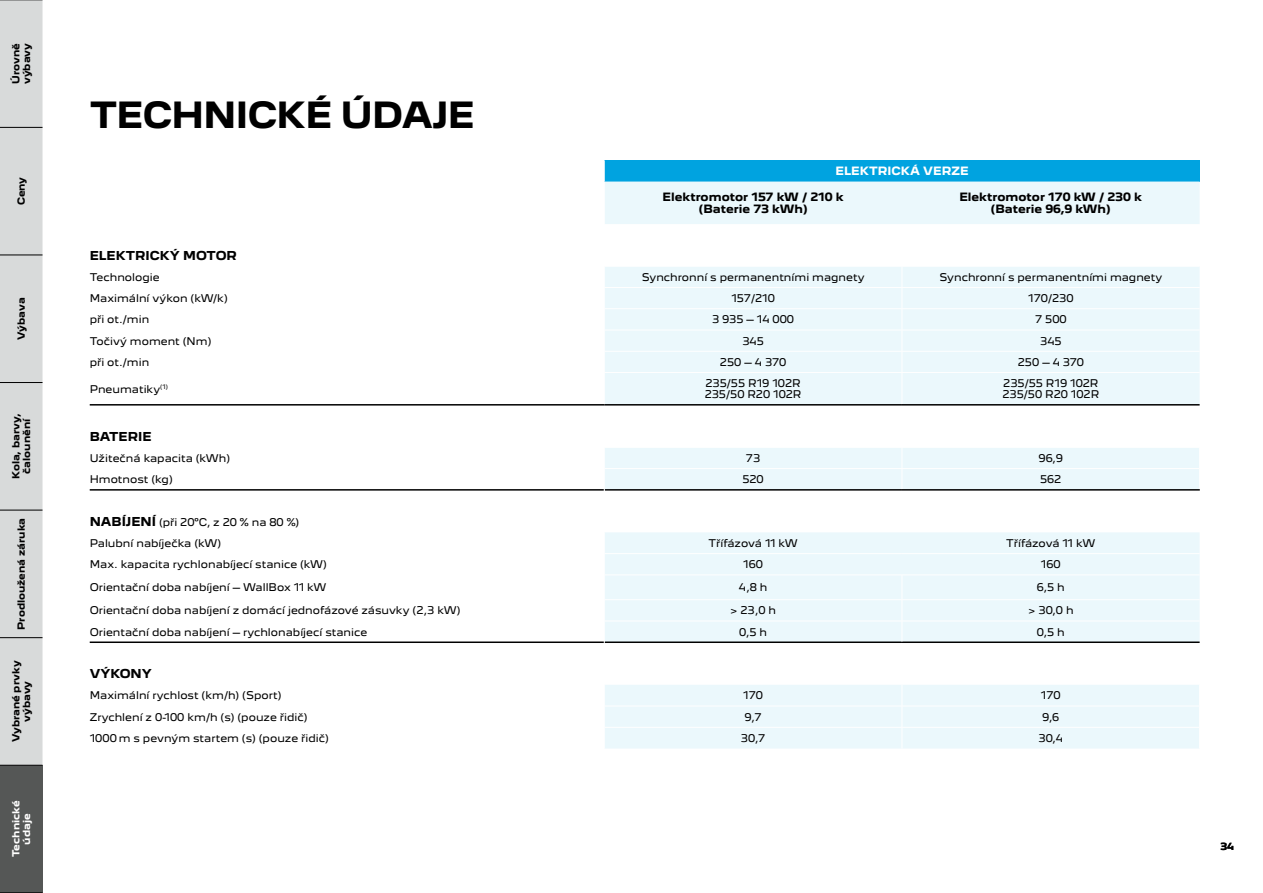
<style>
.page{position:relative;width:1263px;height:893px;background:#fff}
.page>*{position:absolute;margin:0;border:0;box-sizing:border-box;transform-origin:0 0}
.t1{font:700 33px "Peugeot New";letter-spacing:-.02em;color:#000}
.t2{font:700 11.25px "Peugeot New";color:#000}
.t3{font:700 10.5px/12.6px "Peugeot New";color:#000;text-align:center}
.t4{font:700 10.5px "Peugeot New";color:#fff}
.t5{font:9.75px/11.7px "Peugeot New";color:#000}
.t6{font:700 9px/10.8px "Peugeot New";color:#000;text-align:center}
.t7{font:700 9px/10.8px "Peugeot New";color:#fff;text-align:center}
.s1{font-weight:700;font-size:11.25px}
</style>
<div class="page">
<div style="left:604px;top:160px;width:595px;height:22px;background:#00a3e0"></div>
<svg style="left:605px;top:182px;width:594px;height:566px;fill:#ebf8fc"></svg>
<hr style="left:604px;top:266px;width:298px;height:1px;background:#fff">
<hr style="left:902px;top:266px;width:297px;height:1px;background:#fff">
<hr style="left:604px;top:287px;width:298px;height:1px;background:#fff">
<hr style="left:902px;top:287px;width:297px;height:1px;background:#fff">
<hr style="left:604px;top:308px;width:298px;height:1px;background:#fff">
<hr style="left:902px;top:308px;width:297px;height:1px;background:#fff">
<hr style="left:604px;top:330px;width:298px;height:1px;background:#fff">
<hr style="left:902px;top:330px;width:297px;height:1px;background:#fff">
<hr style="left:604px;top:351px;width:298px;height:1px;background:#fff">
<hr style="left:902px;top:351px;width:297px;height:1px;background:#fff">
<hr style="left:604px;top:372px;width:298px;height:1px;background:#fff">
<hr style="left:902px;top:372px;width:297px;height:1px;background:#fff">
<svg style="left:902px;top:448px;width:1px;height:41px"></svg>
<hr style="left:604px;top:447px;width:298px;height:1px;background:#fff">
<hr style="left:902px;top:447px;width:298px;height:1px;background:#fff">
<hr style="left:604px;top:468px;width:298px;height:1px;background:#fff">
<hr style="left:902px;top:468px;width:298px;height:1px;background:#fff">
<hr style="left:604px;top:553px;width:298px;height:1px;background:#fff">
<hr style="left:902px;top:553px;width:297px;height:1px;background:#fff">
<hr style="left:604px;top:575px;width:298px;height:1px;background:#fff">
<hr style="left:902px;top:575px;width:297px;height:1px;background:#fff">
<hr style="left:604px;top:599px;width:298px;height:1px;background:#fff">
<hr style="left:902px;top:599px;width:297px;height:1px;background:#fff">
<hr style="left:604px;top:621px;width:298px;height:1px;background:#fff">
<hr style="left:902px;top:621px;width:297px;height:1px;background:#fff">
<hr style="left:604px;top:706px;width:298px;height:1px;background:#fff">
<hr style="left:902px;top:706px;width:298px;height:1px;background:#fff">
<hr style="left:604px;top:727px;width:298px;height:1px;background:#fff">
<hr style="left:902px;top:727px;width:298px;height:1px;background:#fff">
<hr style="left:90px;top:641px;width:514px;height:2px;background:#000">
<hr style="left:604px;top:641px;width:298px;height:2px;background:#000">
<hr style="left:902px;top:641px;width:297px;height:2px;background:#000">
<hr style="left:90px;top:489px;width:514px;height:2px;background:#000">
<hr style="left:604px;top:489px;width:298px;height:2px;background:#000">
<hr style="left:902px;top:489px;width:298px;height:2px;background:#000">
<svg style="left:902px;top:267px;width:1px;height:105px"></svg>
<hr style="left:902px;top:373px;width:1px;height:31px;background:#fff">
<hr style="left:604px;top:490px;width:1px;height:42px;background:#fff">
<svg style="left:902px;top:576px;width:1px;height:65px"></svg>
<hr style="left:604px;top:642px;width:1px;height:43px;background:#fff">
<svg style="left:902px;top:685px;width:1px;height:63px"></svg>
<svg style="left:604px;top:160px;width:1px;height:22px"></svg>
<hr style="left:90px;top:404px;width:514px;height:2px;background:#000">
<hr style="left:604px;top:404px;width:298px;height:2px;background:#000">
<hr style="left:902px;top:404px;width:297px;height:2px;background:#000">
<div style="left:0;top:765px;width:43px;height:128px;background:#555756"></div>
<div style="left:0;top:1px;width:43px;height:764px;background:#d8dada"></div>
<hr style="left:0;top:892px;width:43px;height:1px;background:#000">
<hr style="left:0;top:765px;width:43px;height:1px;background:#000">
<hr style="left:0;top:637px;width:43px;height:1px;background:#000">
<hr style="left:0;top:510px;width:43px;height:1px;background:#000">
<hr style="left:0;top:382px;width:43px;height:1px;background:#000">
<hr style="left:0;top:255px;width:43px;height:1px;background:#000">
<hr style="left:0;top:127px;width:43px;height:1px;background:#000">
<hr style="left:0;top:0;width:43px;height:1px;background:#000">
<p class="t6" style="left:10px;top:84px;width:43px;text-align:left;rotate:-90deg">Úrovně výbavy</p>
<p class="t6" style="left:15px;top:205px;width:30px;rotate:-90deg">Ceny</p>
<p class="t6" style="left:15px;top:340px;width:44px;rotate:-90deg">Výbava</p>
<p class="t6" style="left:10px;top:479px;width:67px;rotate:-90deg">Kola, barvy, čalounění</p>
<p class="t6" style="left:15px;top:630px;width:113px;rotate:-90deg">Prodloužená záruka</p>
<p class="t6" style="left:10px;top:742px;width:83px;rotate:-90deg">Vybrané prvky výbavy</p>
<p class="t7" style="left:10px;top:857px;width:58px;rotate:-90deg">Technické údaje</p>
<h1 class="t1" style="left:90px;top:87px;width:387px">TECHNICKÉ ÚDAJE</h1>
<p class="t4" style="left:835px;top:162px;width:135px">ELEKTRICKÁ VERZE</p>
<p class="t3" style="left:663px;top:189px;width:183px">Elektromotor 157 kW / 210 k (Baterie 73 kWh)</p>
<p class="t3" style="left:959px;top:189px;width:184px">Elektromotor 170 kW / 230 k (Baterie 96,9 kWh)</p>
<p class="t2" style="left:90px;top:246px;width:149px">ELEKTRICKÝ MOTOR</p>
<p class="t5" style="left:90px;top:270px;width:71px">Technologie</p>
<p class="t5" style="left:642px;top:270px;width:224px">Synchronní s permanentními magnety</p>
<p class="t5" style="left:939px;top:270px;width:224px">Synchronní s permanentními magnety</p>
<p class="t5" style="left:90px;top:291px;width:140px">Maximální výkon (kW/k)</p>
<p class="t5" style="left:731px;top:291px;width:45px">157/210</p>
<p class="t5" style="left:1028px;top:291px;width:47px">170/230</p>
<p class="t5" style="left:90px;top:313px;width:61px">při ot./min</p>
<p class="t5" style="left:712px;top:313px;width:83px">3 935 – 14 000</p>
<p class="t5" style="left:1035px;top:313px;width:33px">7 500</p>
<p class="t5" style="left:90px;top:334px;width:123px">Točivý moment (Nm)</p>
<p class="t5" style="left:742px;top:334px;width:23px">345</p>
<p class="t5" style="left:1040px;top:334px;width:23px">345</p>
<p class="t5" style="left:90px;top:355px;width:61px">při ot./min</p>
<p class="t5" style="left:720px;top:355px;width:68px">250 – 4 370</p>
<p class="t5" style="left:1018px;top:355px;width:68px">250 – 4 370</p>
<p class="t5" style="left:90px;top:382px;width:80px">Pneumatiky<sup>(1)</sup></p>
<p class="t5" style="left:705px;top:376px;width:98px">235/55 R19 102R<br>235/50 R20 102R</p>
<p class="t5" style="left:1002px;top:376px;width:98px">235/55 R19 102R<br>235/50 R20 102R</p>
<p class="t2" style="left:90px;top:427px;width:63px">BATERIE</p>
<p class="t5" style="left:90px;top:451px;width:142px">Užitečná kapacita (kWh)</p>
<p class="t5" style="left:746px;top:451px;width:16px">73</p>
<p class="t5" style="left:1038px;top:451px;width:26px">96,9</p>
<p class="t5" style="left:90px;top:473px;width:85px">Hmotnost (kg)</p>
<p class="t5" style="left:742px;top:473px;width:23px">520</p>
<p class="t5" style="left:1040px;top:473px;width:23px">562</p>
<p class="t5" style="left:90px;top:511px;width:211px;line-height:20.9px"><span class="s1">NABÍJENÍ</span> (při 20°C, z 20 % na 80 %)<br>Palubní nabíječka (kW)</p>
<p class="t5" style="left:708px;top:536px;width:91px">Třífázová 11 kW</p>
<p class="t5" style="left:1006px;top:536px;width:91px">Třífázová 11 kW</p>
<p class="t5" style="left:90px;top:558px;width:239px">Max. kapacita rychlonabíjecí stanice (kW)</p>
<p class="t5" style="left:743px;top:558px;width:21px">160</p>
<p class="t5" style="left:1041px;top:558px;width:21px">160</p>
<p class="t5" style="left:90px;top:581px;width:238px">Orientační doba nabíjení – WallBox 11 kW</p>
<p class="t5" style="left:739px;top:581px;width:30px">4,8 h</p>
<p class="t5" style="left:1037px;top:581px;width:29px">6,5 h</p>
<p class="t5" style="left:90px;top:604px;width:372px">Orientační doba nabíjení z domácí jednofázové zásuvky (2,3 kW)</p>
<p class="t5" style="left:730px;top:604px;width:47px">&gt; 23,0 h</p>
<p class="t5" style="left:1028px;top:604px;width:47px">&gt; 30,0 h</p>
<p class="t5" style="left:90px;top:625px;width:279px">Orientační doba nabíjení – rychlonabíjecí stanice</p>
<p class="t5" style="left:739px;top:625px;width:29px">0,5 h</p>
<p class="t5" style="left:1037px;top:625px;width:29px">0,5 h</p>
<p class="t2" style="left:90px;top:665px;width:64px">VÝKONY</p>
<p class="t5" style="left:90px;top:689px;width:193px">Maximální rychlost (km/h) (Sport)</p>
<p class="t5" style="left:743px;top:689px;width:21px">170</p>
<p class="t5" style="left:1041px;top:689px;width:21px">170</p>
<p class="t5" style="left:90px;top:710px;width:219px">Zrychlení z 0-100 km/h (s) (pouze řidič)</p>
<p class="t5" style="left:744px;top:710px;width:19px">9,7</p>
<p class="t5" style="left:1042px;top:710px;width:19px">9,6</p>
<p class="t5" style="left:90px;top:731px;width:241px">1000 m s pevným startem (s) (pouze řidič)</p>
<p class="t5" style="left:741px;top:731px;width:26px">30,7</p>
<p class="t5" style="left:1038px;top:731px;width:26px">30,4</p>
<p class="t6" style="left:1220px;top:841px;width:15px">34</p>
</div>
